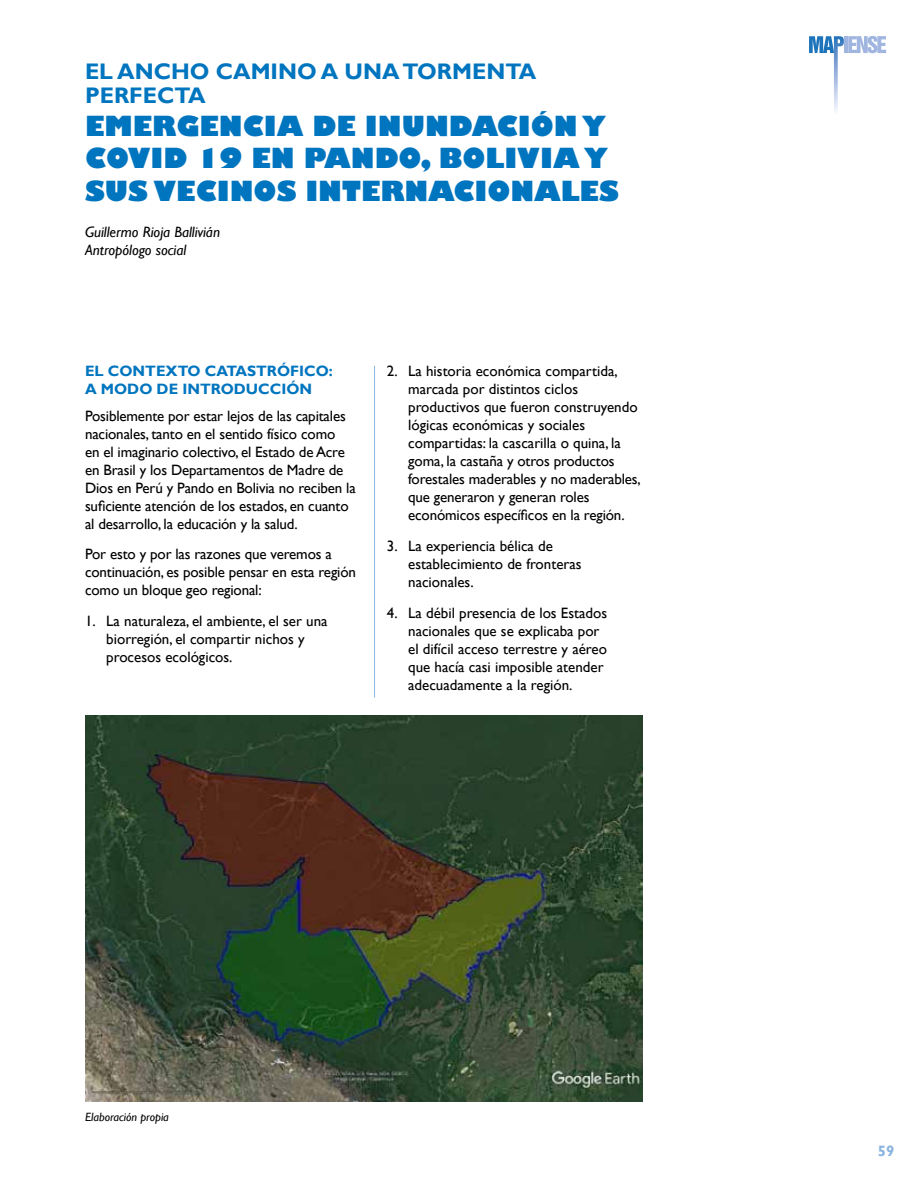
<style>
.page{position:relative;width:918px;height:1188px;background:#fff}
.page>*{position:absolute;margin:0;border:0;box-sizing:border-box;transform-origin:0 0}
.t1{font:800 27px/32.4px "Gill Sans";color:#0075bf}
.t2{font:700 22.5px/24px "Gill Sans";color:#0075bf}
.t3{font:15px/18px "Gill Sans";letter-spacing:-.01em;color:#000}
.t4{font:700 15px/18px "Gill Sans";color:#0075bf}
.t5{font:italic 15px/18px "Gill Sans";color:#000}
.t6{font:700 15px "Gill Sans";color:#8ab5e1}
.t7{font:italic 12px "Gill Sans";color:#000}
</style>
<div class="page">
<svg style="left:809px;top:36px;width:77px;height:75px"></svg>
<hr style="left:374px;top:366px;width:1px;height:331px;background:#8ab5e1">
<img style="left:85px;top:715px;width:557px;height:386px">
<h2 class="t2" style="left:85px;top:60px;width:453px">EL ANCHO CAMINO A UNA TORMENTA<br>PERFECTA</h2>
<h1 class="t1" style="left:85px;top:112px;width:535px">EMERGENCIA DE INUNDACIÓN Y<br>COVID 19 EN PANDO, BOLIVIA Y<br>SUS VECINOS INTERNACIONALES</h1>
<p class="t5" style="left:85px;top:223px;width:136px">Guillermo Rioja Ballivián<br>Antropólogo social</p>
<p class="t4" style="left:85px;top:362px;width:249px">EL CONTEXTO CATASTRÓFICO:<br>A MODO DE INTRODUCCIÓN</p>
<p class="t3" style="left:85px;top:407px;width:272px">Posiblemente por estar lejos de las capitales nacionales, tanto en el sentido físico como<br>en el imaginario colectivo, el Estado de Acre en Brasil y los Departamentos de Madre de Dios en Perú y Pando en Bolivia no reciben la suficiente atención de los estados, en cuanto al desarrollo, la educación y la salud.</p>
<p class="t3" style="left:85px;top:546px;width:272px">Por esto y por las razones que veremos a continuación, es posible pensar en esta región como un bloque geo regional:</p>
<p class="t3" style="left:106px;top:612px;width:223px;text-indent:-21px">1. La naturaleza, el ambiente, el ser una biorregión, el compartir nichos y procesos ecológicos.</p>
<p class="t3" style="left:408px;top:362px;width:234px;text-indent:-21px">2. La historia económica compartida, marcada por distintos ciclos productivos que fueron construyendo lógicas económicas y sociales compartidas: la cascarilla o quina, la goma, la castaña y otros productos forestales maderables y no maderables, que generaron y generan roles económicos específicos en la región.</p>
<p class="t3" style="left:408px;top:537px;width:175px;text-indent:-21px">3. La experiencia bélica de establecimiento de fronteras nacionales.</p>
<p class="t3" style="left:408px;top:604px;width:201px;text-indent:-21px">4. La débil presencia de los Estados nacionales que se explicaba por el difícil acceso terrestre y aéreo que hacía casi imposible atender adecuadamente a la región.</p>
<p class="t7" style="left:85px;top:1110px;width:85px">Elaboración propia</p>
<p class="t6" style="left:878px;top:1142px;width:18px">59</p>
</div>
